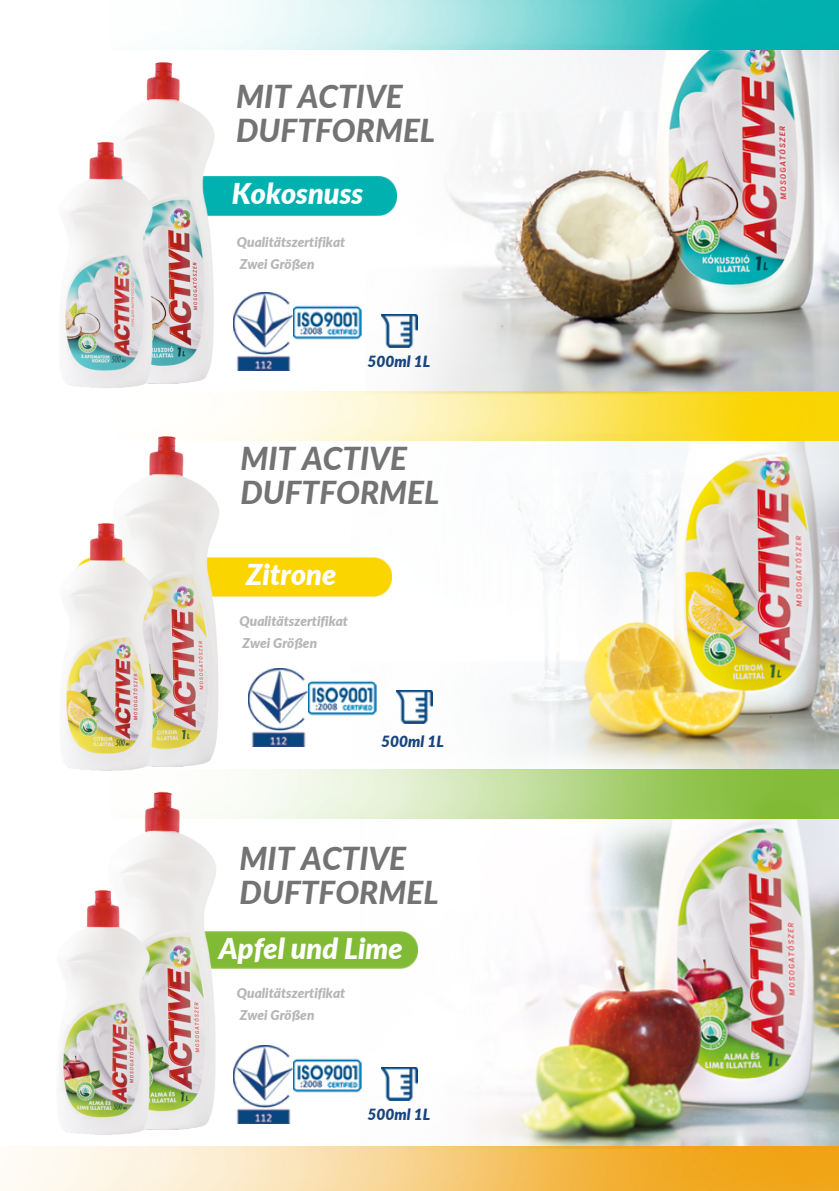
<style>
.page{position:relative;width:839px;height:1191px;background:#fff}
.page>*{position:absolute;margin:0;border:0;box-sizing:border-box;transform-origin:0 0}
.t1{font:italic 800 31.6px "Lato";color:#737373}
.t2{font:italic 900 28.8px "Lato";color:#fff}
.t3{font:italic 900 15.4px "Lato";color:#18457d}
.t4{font:italic 900 13.6px "Lato";color:#b6b6b6}
</style>
<div class="page">
<img style="left:365px;top:50px;width:473px;height:341px">
<img style="left:189px;top:0;width:649px;height:50px">
<img style="left:351px;top:441px;width:487px;height:328px">
<img style="left:226px;top:391px;width:612px;height:50px">
<img style="left:360px;top:819px;width:478px;height:328px">
<img style="left:230px;top:769px;width:608px;height:50px">
<div style="left:221px;top:177px;width:176px;height:39px;background:#00b1af"></div>
<img style="left:293px;top:305px;width:68px;height:35px">
<img style="left:233px;top:293px;width:60px;height:78px">
<img style="left:381px;top:315px;width:36px;height:33px">
<img style="left:309px;top:675px;width:67px;height:43px">
<img style="left:249px;top:668px;width:60px;height:78px">
<img style="left:396px;top:690px;width:36px;height:33px">
<img style="left:230px;top:931px;width:188px;height:38px">
<img style="left:293px;top:1052px;width:68px;height:44px">
<img style="left:233px;top:1046px;width:60px;height:78px">
<img style="left:381px;top:1068px;width:36px;height:33px">
<img style="left:128px;top:62px;width:93px;height:322px">
<img style="left:65px;top:136px;width:93px;height:252px">
<div style="left:226px;top:558px;width:165px;height:39px;background:#fad500"></div>
<img style="left:125px;top:435px;width:101px;height:332px">
<img style="left:65px;top:519px;width:94px;height:252px">
<img style="left:121px;top:791px;width:109px;height:339px">
<img style="left:60px;top:885px;width:102px;height:250px">
<img style="left:0;top:1147px;width:838px;height:44px">
<p class="t1" style="left:236px;top:77px;width:168px">MIT ACTIVE</p>
<p class="t1" style="left:236px;top:111px;width:201px">DUFTFORMEL</p>
<p class="t2" style="left:232px;top:176px;width:133px">Kokosnuss</p>
<p class="t4" style="left:237px;top:234px;width:110px">Qualitätszertifikat</p>
<p class="t4" style="left:240px;top:256px;width:76px">Zwei Größen</p>
<p class="t3" style="left:367px;top:352px;width:64px">500ml 1L</p>
<p class="t1" style="left:240px;top:439px;width:168px">MIT ACTIVE</p>
<p class="t1" style="left:240px;top:473px;width:201px">DUFTFORMEL</p>
<p class="t2" style="left:246px;top:557px;width:92px">Zitrone</p>
<p class="t4" style="left:240px;top:613px;width:110px">Qualitätszertifikat</p>
<p class="t4" style="left:242px;top:635px;width:76px">Zwei Größen</p>
<p class="t3" style="left:381px;top:732px;width:64px">500ml 1L</p>
<p class="t1" style="left:240px;top:839px;width:168px">MIT ACTIVE</p>
<p class="t1" style="left:240px;top:873px;width:201px">DUFTFORMEL</p>
<p class="t2" style="left:219px;top:930px;width:185px">Apfel und Lime</p>
<p class="t4" style="left:237px;top:984px;width:110px">Qualitätszertifikat</p>
<p class="t4" style="left:240px;top:1006px;width:76px">Zwei Größen</p>
<p class="t3" style="left:367px;top:1105px;width:64px">500ml 1L</p>
</div>
